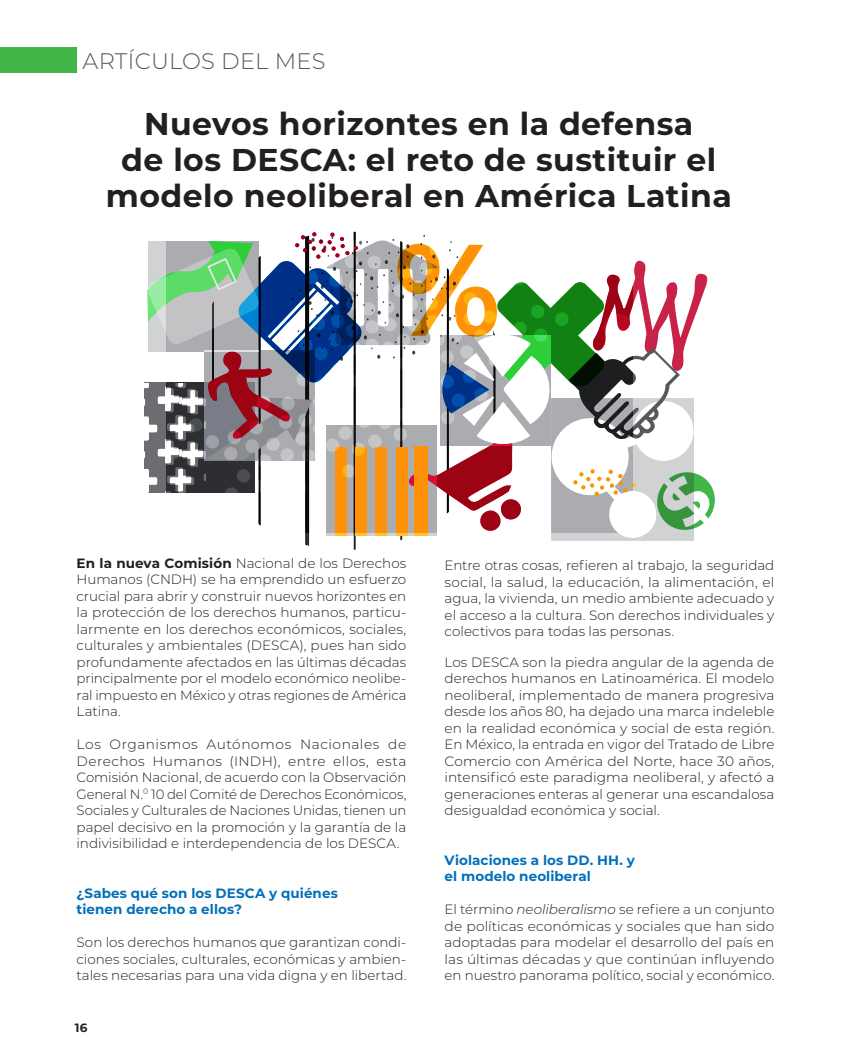
<style>
.page{position:relative;width:851px;height:1063px;background:#fff}
.page>*{position:absolute;margin:0;border:0;box-sizing:border-box;transform-origin:0 0}
.t1{font:700 129.75px "Montserrat";color:#fec131;scale:.93 1}
.T_Art{font:700 31.5px/36px "Montserrat";letter-spacing:.015em;color:#231f20;text-align:center}
.t2{font:300 22.5px "Montserrat";letter-spacing:.01em;color:#57585a}
.Cuerpo_PG{font:300 13.5px/16.5px "Montserrat";letter-spacing:-.005em;color:#231f20;text-align:justify}
.Subtitulo_PG{font:700 13.5px/16.5px "Montserrat";letter-spacing:.01em;color:#006fba}
.t3{font:700 12px "Montserrat";color:#231f20}
.s1{font-weight:700}
.s2{font-style:italic}
</style>
<div class="page">
<div style="left:0;top:47px;width:77px;height:26px;background:#42b649"></div>
<svg style="left:147px;top:231px;width:568px;height:310px"></svg>
<h3 class="t2" style="left:83px;top:46px;width:244px">ARTÍCULOS DEL MES</h3>
<p class="T_Art" style="left:106px;top:104px;width:627px">Nuevos horizontes en la defensa<br>de los DESCA: el reto de sustituir el modelo neoliberal en América Latina</p>
<h1 class="t1" style="left:394px;top:196px;width:115px">%</h1>
<p class="Cuerpo_PG" style="left:77px;top:554px;width:331px"><span class="s1">En la nueva Comisión</span> Nacional de los Derechos Humanos (CNDH) se ha emprendido un esfuerzo crucial para abrir y construir nuevos horizontes en la protección de los derechos humanos, particu&shy;larmente en los derechos económicos, sociales, culturales y ambientales (DESCA), pues han sido profundamente afectados en las últimas décadas principalmente por el modelo económico neolibe&shy;ral impuesto en México y otras regiones de América Latina.</p>
<p class="Cuerpo_PG" style="left:77px;top:736px;width:331px">Los Organismos Autónomos Nacionales de Derechos Humanos (INDH), entre ellos, esta Comisión Nacional, de acuerdo con la Observación General N.<sup>0</sup> 10 del Comité de Derechos Económicos, Sociales y Culturales de Naciones Unidas, tienen un papel decisivo en la promoción y la garantía de la indivisibilidad e interdependencia de los DESCA.</p>
<p class="Subtitulo_PG" style="left:77px;top:884px;width:263px">¿Sabes qué son los DESCA y quiénes tienen derecho a ellos?</p>
<p class="Cuerpo_PG" style="left:77px;top:934px;width:331px">Son los derechos humanos que garantizan condi&shy;ciones sociales, culturales, económicas y ambien&shy;tales necesarias para una vida digna y en libertad.</p>
<p class="t3" style="left:75px;top:1019px;width:14px">16</p>
<p class="Cuerpo_PG" style="left:444px;top:557px;width:331px">Entre otras cosas, refieren al trabajo, la seguridad social, la salud, la educación, la alimentación, el agua, la vivienda, un medio ambiente adecuado y el acceso a la cultura. Son derechos individuales y colectivos para todas las personas.</p>
<p class="Cuerpo_PG" style="left:444px;top:653px;width:331px">Los DESCA son la piedra angular de la agenda de derechos humanos en Latinoamérica. El modelo neoliberal, implementado de manera progresiva desde los años 80, ha dejado una marca indeleble en la realidad económica y social de esta región.<br>En México, la entrada en vigor del Tratado de Libre Comercio con América del Norte, hace 30 años, intensificó este paradigma neoliberal, y afectó a generaciones enteras al generar una escandalosa desigualdad económica y social.</p>
<p class="Subtitulo_PG" style="left:444px;top:851px;width:192px">Violaciones a los DD. HH. y el modelo neoliberal</p>
<p class="Cuerpo_PG" style="left:444px;top:901px;width:331px">El término <span class="s2">neoliberalismo</span> se refiere a un conjunto de políticas económicas y sociales que han sido adoptadas para modelar el desarrollo del país en las últimas décadas y que continúan influyendo en nuestro panorama político, social y económico.</p>
</div>
